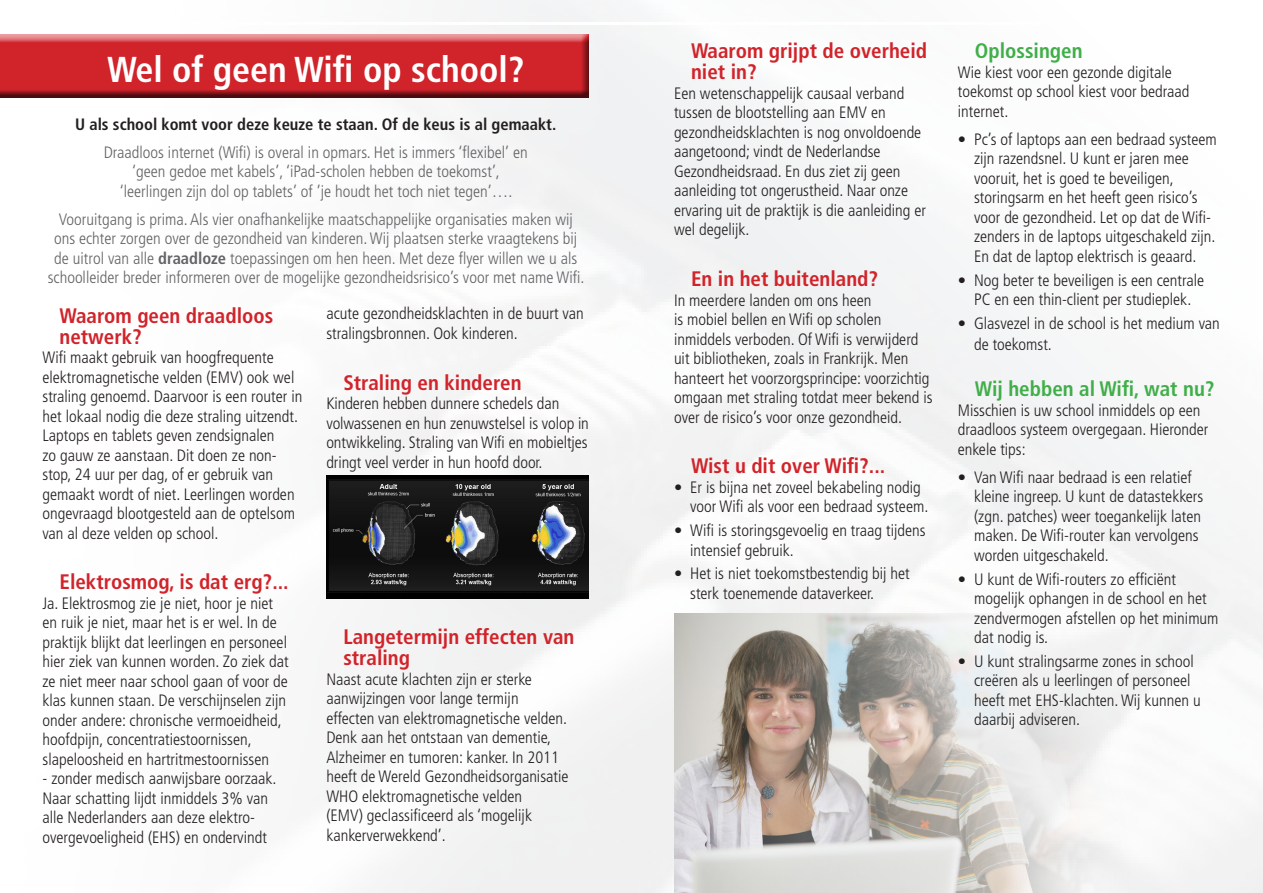
<style>
.page{position:relative;width:1263px;height:893px;background:#fff}
.page>*{position:absolute;margin:0;border:0;box-sizing:border-box;transform-origin:0 0}
.Titel{font:700 condensed 36px "Frutiger";color:#fff}
.Kopje{font:700 condensed 21px/21px "Frutiger";color:#d1232a}
.Kopje-2{font:700 condensed 21px "Frutiger";color:#40ae49}
.Lijstje{font:300 condensed 16.5px/19.5px "Frutiger";color:#231f20}
.t1{font:300 condensed 16.5px/19.5px "Frutiger";color:#636366;text-align:center}
.t2{font:700 condensed 16.5px "Frutiger";color:#231f20}
.s1{font-weight:700}
</style>
<div class="page">
<div style="left:326px;top:0;width:937px;height:893px;background:#f6f7f7"></div>
<img style="left:674px;top:613px;width:458px;height:280px">
<div style="left:0;top:27px;width:591px;height:72px;background:#fff"></div>
<div style="left:0;top:34px;width:591px;height:65px;background:#231f20;opacity:.75"></div>
<img style="left:326px;top:476px;width:263px;height:122px">
<p class="Titel" style="left:107px;top:48px;width:419px">Wel of geen Wifi op school?</p>
<p class="t2" style="left:75px;top:114px;width:483px">U als school komt voor deze keuze te staan. Of de keus is al gemaakt.</p>
<p class="t1" style="left:104px;top:143px;width:425px">Draadloos internet (Wifi) is overal in opmars. Het is immers ‘flexibel’ en ‘geen gedoe met kabels’, ‘iPad-scholen hebben de toekomst’, ‘leerlingen zijn dol op tablets’ of ’je houdt het toch niet tegen’….</p>
<p class="t1" style="left:48px;top:210px;width:538px">Vooruitgang is prima. Als vier onafhankelijke maatschappelijke organisaties maken wij ons echter zorgen over de gezondheid van kinderen. Wij plaatsen sterke vraagtekens bij de uitrol van alle <span class="s1">draadloze</span> toepassingen om hen heen. Met deze flyer willen we u als schoolleider breder informeren over de mogelijke gezondheidsrisico’s voor met name Wifi.</p>
<p class="Kopje" style="left:60px;top:305px;width:215px">Waarom geen draadloos netwerk?</p>
<p class="Lijstje" style="left:43px;top:348px;width:261px">Wifi maakt gebruik van hoogfrequente elektromagnetische velden (EMV) ook wel straling genoemd. Daarvoor is een router in het lokaal nodig die deze straling uitzendt.<br>Laptops en tablets geven zendsignalen<br>zo gauw ze aanstaan. Dit doen ze non&shy;stop, 24 uur per dag, of er gebruik van gemaakt wordt of niet. Leerlingen worden ongevraagd blootgesteld aan de optelsom van al deze velden op school.</p>
<p class="Kopje" style="left:60px;top:572px;width:231px">Elektrosmog, is dat erg?...</p>
<p class="Lijstje" style="left:43px;top:594px;width:248px">Ja. Elektrosmog zie je niet, hoor je niet en ruik je niet, maar het is er wel. In de praktijk blijkt dat leerlingen en personeel hier ziek van kunnen worden. Zo ziek dat ze niet meer naar school gaan of voor de klas kunnen staan. De verschijnselen zijn onder andere: chronische vermoeidheid, hoofdpijn, concentratiestoornissen, slapeloosheid en hartritmestoornissen</p>
<p class="Lijstje" style="left:43px;top:769px;width:236px">- zonder medisch aanwijsbare oorzaak.<br>Naar schatting lijdt inmiddels 3% van alle Nederlanders aan deze elektro&shy;overgevoeligheid (EHS) en ondervindt</p>
<p class="Lijstje" style="left:326px;top:304px;width:259px">acute gezondheidsklachten in de buurt van stralingsbronnen. Ook kinderen.</p>
<p class="Kopje" style="left:343px;top:372px;width:180px">Straling en kinderen</p>
<p class="Lijstje" style="left:326px;top:394px;width:264px">Kinderen hebben dunnere schedels dan volwassenen en hun zenuwstelsel is volop in ontwikkeling. Straling van Wifi en mobieltjes dringt veel verder in hun hoofd door.</p>
<p class="Kopje" style="left:343px;top:627px;width:233px">Langetermijn effecten van straling</p>
<p class="Lijstje" style="left:326px;top:670px;width:244px">Naast acute klachten zijn er sterke aanwijzingen voor lange termijn effecten van elektromagnetische velden.<br>Denk aan het ontstaan van dementie, Alzheimer en tumoren: kanker. In 2011 heeft de Wereld Gezondheidsorganisatie WHO elektromagnetische velden<br>(EMV) geclassificeerd als ‘mogelijk kankerverwekkend’.</p>
<p class="Kopje" style="left:691px;top:41px;width:238px">Waarom grijpt de overheid niet in?</p>
<p class="Lijstje" style="left:674px;top:84px;width:254px">Een wetenschappelijk causaal verband tussen de blootstelling aan EMV en gezondheidsklachten is nog onvoldoende aangetoond; vindt de Nederlandse Gezondheidsraad. En dus ziet zij geen aanleiding tot ongerustheid. Naar onze ervaring uit de praktijk is die aanleiding er wel degelijk.</p>
<p class="Kopje" style="left:691px;top:268px;width:189px">En in het buitenland?</p>
<p class="Lijstje" style="left:674px;top:290px;width:260px">In meerdere landen om ons heen<br>is mobiel bellen en Wifi op scholen inmiddels verboden. Of Wifi is verwijderd uit bibliotheken, zoals in Frankrijk. Men hanteert het voorzorgsprincipe: voorzichtig omgaan met straling totdat meer bekend is over de risico’s voor onze gezondheid.</p>
<p class="Kopje" style="left:691px;top:456px;width:196px">Wist u dit over Wifi?...</p>
<p class="Lijstje" style="left:690px;top:478px;width:240px;text-indent:-16px">• Er is bijna net zoveel bekabeling nodig voor Wifi als voor een bedraad systeem.</p>
<p class="Lijstje" style="left:690px;top:521px;width:237px;text-indent:-16px">• Wifi is storingsgevoelig en traag tijdens intensief gebruik.</p>
<p class="Lijstje" style="left:690px;top:564px;width:221px;text-indent:-16px">• Het is niet toekomstbestendig bij het sterk toenemende dataverkeer.</p>
<p class="Kopje-2" style="left:975px;top:39px;width:109px">Oplossingen</p>
<p class="Lijstje" style="left:958px;top:63px;width:233px">Wie kiest voor een gezonde digitale toekomst op school kiest voor bedraad internet.</p>
<p class="Lijstje" style="left:974px;top:130px;width:244px;text-indent:-16px">• Pc’s of laptops aan een bedraad systeem zijn razendsnel. U kunt er jaren mee vooruit, het is goed te beveiligen, storingsarm en het heeft geen risico’s voor de gezondheid. Let op dat de Wifi&shy;zenders in de laptops uitgeschakeld zijn.<br>En dat de laptop elektrisch is geaard.</p>
<p class="Lijstje" style="left:958px;top:270px;width:248px;text-align:center">• Nog beter te beveiligen is een centrale<br>PC en een thin-client per studieplek.</p>
<p class="Lijstje" style="left:974px;top:313px;width:247px;line-height:21px;text-indent:-16px">• Glasvezel in de school is het medium van de toekomst.</p>
<p class="Kopje-2" style="left:975px;top:377px;width:241px">Wij hebben al Wifi, wat nu?</p>
<p class="Lijstje" style="left:958px;top:401px;width:252px">Misschien is uw school inmiddels op een draadloos systeem overgegaan. Hieronder enkele tips:</p>
<p class="Lijstje" style="left:974px;top:468px;width:231px;text-indent:-16px">• Van Wifi naar bedraad is een relatief kleine ingreep. U kunt de datastekkers (zgn. patches) weer toegankelijk laten maken. De Wifi-router kan vervolgens worden uitgeschakeld.</p>
<p class="Lijstje" style="left:974px;top:569px;width:246px;text-indent:-16px">• U kunt de Wifi-routers zo efficiënt mogelijk ophangen in de school en het zendvermogen afstellen op het minimum dat nodig is.</p>
<p class="Lijstje" style="left:974px;top:652px;width:228px;text-indent:-16px">• U kunt stralingsarme zones in school creëren als u leerlingen of personeel heeft met EHS-klachten. Wij kunnen u daarbij adviseren.</p>
</div>
